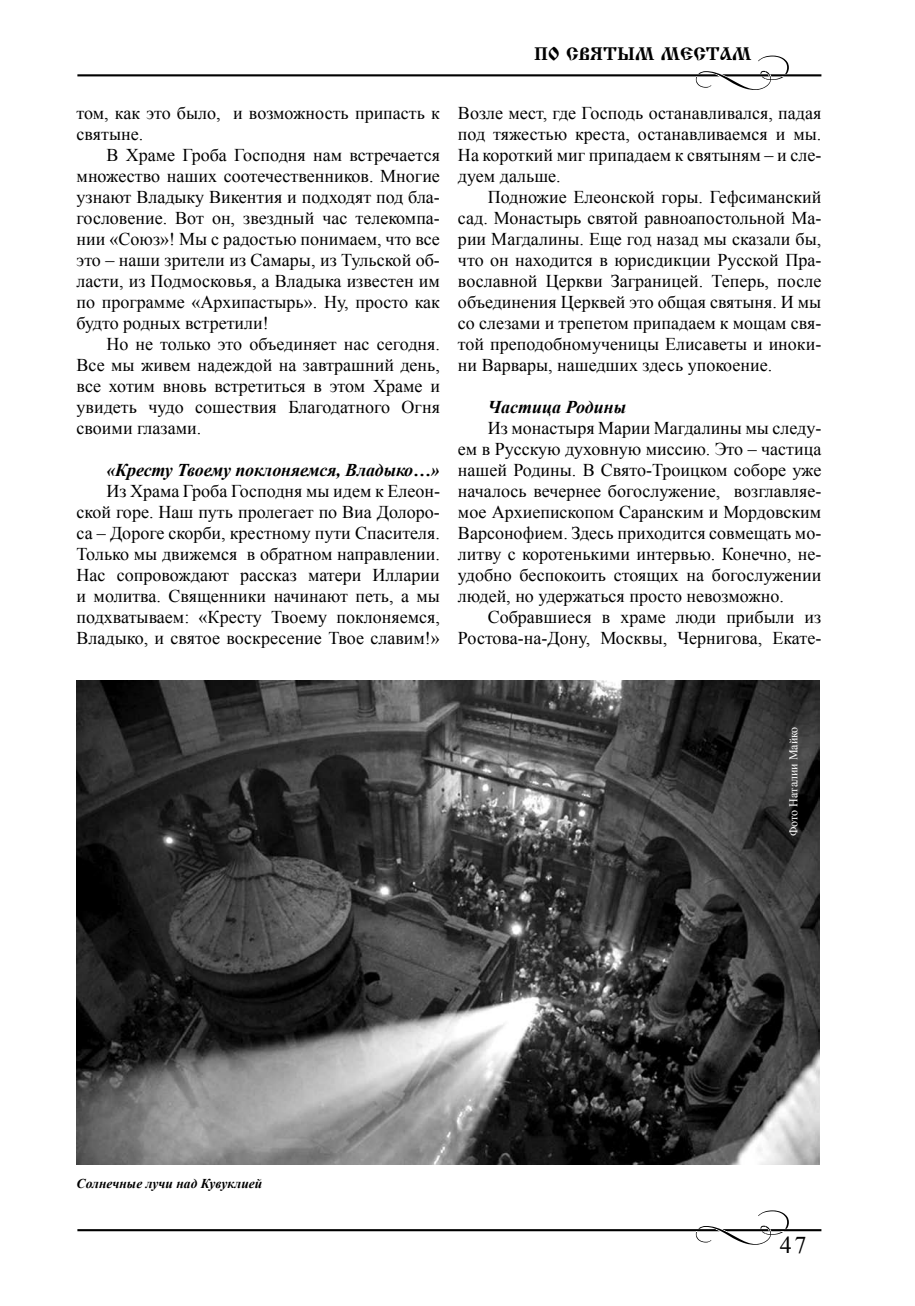
<style>
.page{position:relative;width:915px;height:1306px;background:#fff}
.page>*{position:absolute;margin:0;border:0;box-sizing:border-box;transform-origin:0 0}
.t1{font:24px "Times New Roman";color:#000}
.t2{font:18px/21px "Times New Roman";color:#000;text-align:justify}
.t3{font:italic 700 18px "Times New Roman";letter-spacing:-.01em;color:#000}
.t4{font:18px "Izhitsa C";color:#000}
.t5{font:italic 700 13.5px "Times New Roman";color:#000}
.t6{font:12px "Times New Roman";color:#fff}
</style>
<div class="page">
<svg style="left:77px;top:56px;width:744px;height:34px"></svg>
<svg style="left:77px;top:1210px;width:744px;height:34px"></svg>
<img style="left:77px;top:680px;width:742px;height:484px">
<p class="t4" style="left:534px;top:44px;width:219px">ПО СВЯТЫМ МЕСТАМ</p>
<p class="t2" style="left:77px;top:102px;width:365px">том, как это было, и возможность припасть к святыне.</p>
<p class="t2" style="left:77px;top:144px;width:365px;text-indent:30px">В Храме Гроба Господня нам встречается множество наших соотечественников. Многие узнают Владыку Викентия и подходят под бла&shy;гословение. Вот он, звездный час телекомпа&shy;нии «Союз»! Мы с радостью понимаем, что все это – наши зрители из Самары, из Тульской об&shy;ласти, из Подмосковья, а Владыка известен им по программе «Архипастырь». Ну, просто как будто родных встретили!</p>
<p class="t2" style="left:77px;top:333px;width:365px;text-indent:30px">Но не только это объединяет нас сегодня.<br>Все мы живем надеждой на завтрашний день, все хотим вновь встретиться в этом Храме и увидеть чудо сошествия Благодатного Огня своими глазами.</p>
<p class="t3" style="left:106px;top:457px;width:335px">«Кресту Твоему поклоняемся, Владыко…»</p>
<p class="t2" style="left:77px;top:480px;width:365px;text-indent:30px">Из Храма Гроба Господня мы идем к Елеон&shy;ской горе. Наш путь пролегает по Виа Долоро&shy;са – Дороге скорби, крестному пути Спасителя.<br>Только мы движемся в обратном направлении.<br>Нас сопровождают рассказ матери Илларии и молитва. Священники начинают петь, а мы подхватываем: «Кресту Твоему поклоняемся, Владыко, и святое воскресение Твое славим!»</p>
<p class="t2" style="left:458px;top:102px;width:365px">Возле мест, где Господь останавливался, падая под тяжестью креста, останавливаемся и мы.<br>На короткий миг припадаем к святыням – и сле&shy;дуем дальше.</p>
<p class="t2" style="left:458px;top:186px;width:365px;text-indent:30px">Подножие Елеонской горы. Гефсиманский сад. Монастырь святой равноапостольной Ма&shy;рии Магдалины. Еще год назад мы сказали бы, что он находится в юрисдикции Русской Пра&shy;вославной Церкви Заграницей. Теперь, после объединения Церквей это общая святыня. И мы со слезами и трепетом припадаем к мощам свя&shy;той преподобномученицы Елисаветы и иноки&shy;ни Варвары, нашедших здесь упокоение.</p>
<p class="t3" style="left:487px;top:394px;width:140px">Частица Родины</p>
<p class="t2" style="left:458px;top:417px;width:365px;text-indent:30px">Из монастыря Марии Магдалины мы следу&shy;ем в Русскую духовную миссию. Это – частица нашей Родины. В Свято-Троицком соборе уже началось вечернее богослужение, возглавляе&shy;мое Архиепископом Саранским и Мордовским Варсонофием. Здесь приходится совмещать мо&shy;литву с коротенькими интервью. Конечно, не&shy;удобно беспокоить стоящих на богослужении людей, но удержаться просто невозможно.</p>
<p class="t2" style="left:458px;top:606px;width:365px;text-align:right">Собравшиеся в храме люди прибыли из<br>Ростова-на-Дону, Москвы, Чернигова, Екате-</p>
<p class="t6" style="left:785px;top:836px;width:111px;rotate:-90deg">Фото Наталии Майко</p>
<p class="t5" style="left:77px;top:1174px;width:187px">Солнечные лучи над Кувуклией</p>
<h1 class="t1" style="left:779px;top:1228px;width:28px">47</h1>
</div>
